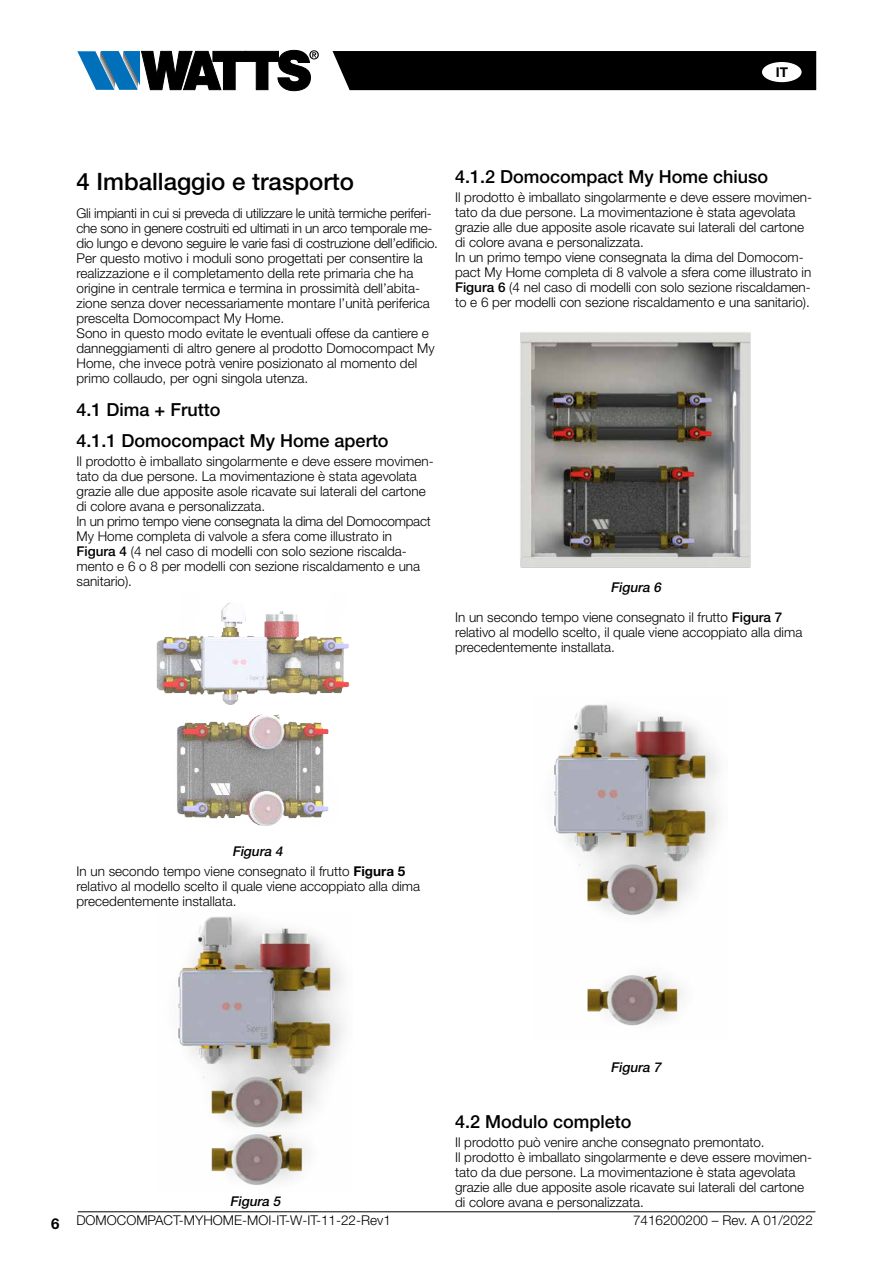
<style>
.page{position:relative;width:893px;height:1263px;background:#fff}
.page>*{position:absolute;margin:0;border:0;box-sizing:border-box;transform-origin:0 0}
.t1{font:500 24px "Helvetica Neue LT Std";color:#000}
.t2{font:500 18px/31.2px "Helvetica Neue LT Std";color:#000}
.t3{font:700 15px "Helvetica Neue LT Std";color:#000}
.t4{font:300 13.5px/15px "Helvetica Neue LT Std";color:#000}
.t5{font:italic 500 13.5px "Helvetica Neue LT Std";color:#000}
.t6{font:700 13.5px "Helvetica Neue LT Std";color:#000}
.s1{font-weight:500}
.s2{font-weight:500;font-style:italic}
.s3{font-weight:700}
</style>
<div class="page">
<hr style="left:78px;top:1211px;width:737px;height:1px;background:#000">
<svg style="left:77px;top:50px;width:242px;height:41px"></svg>
<div style="left:333px;top:51px;width:483px;height:39px;background:#000"></div>
<div style="left:762px;top:62px;width:40px;height:20px;background:#fff;border-radius:50%"></div>
<img style="left:156px;top:602px;width:194px;height:224px">
<img style="left:178px;top:916px;width:166px;height:269px">
<img style="left:554px;top:704px;width:165px;height:322px">
<img style="left:520px;top:332px;width:231px;height:236px">
<p class="t6" style="left:776px;top:63px;width:14px">IT</p>
<h1 class="t1" style="left:77px;top:167px;width:279px">4 Imballaggio e trasporto</h1>
<p class="t4" style="left:77px;top:205px;width:363px">Gli impianti in cui si preveda di utilizzare le unità termiche periferi&shy;che sono in genere costruiti ed ultimati in un arco temporale me&shy;dio lungo e devono seguire le varie fasi di costruzione dell’edificio.<br>Per questo motivo i moduli sono progettati per consentire la realizzazione e il completamento della rete primaria che ha origine in centrale termica e termina in prossimità dell’abita&shy;zione senza dover necessariamente montare l’unità periferica prescelta Domocompact My Home.<br>Sono in questo modo evitate le eventuali offese da cantiere e danneggiamenti di altro genere al prodotto Domocompact My Home, che invece potrà venire posizionato al momento del primo collaudo, per ogni singola utenza.</p>
<h2 class="t2" style="left:77px;top:394px;width:314px">4.1 Dima + Frutto<br>4.1.1 Domocompact My Home aperto</h2>
<p class="t4" style="left:77px;top:454px;width:359px">Il prodotto è imballato singolarmente e deve essere movimen&shy;tato da due persone. La movimentazione è stata agevolata grazie alle due apposite asole ricavate sui laterali del cartone di colore avana e personalizzata.<br>In un primo tempo viene consegnata la dima del Domocompact My Home completa di valvole a sfera come illustrato in <span class="s1">Figura 4</span> (4 nel caso di modelli con solo sezione riscalda&shy;mento e 6 o 8 per modelli con sezione riscaldamento e una sanitario).</p>
<h2 class="t2" style="left:455px;top:161px;width:315px">4.1.2 Domocompact My Home chiuso</h2>
<p class="t4" style="left:455px;top:190px;width:359px">Il prodotto è imballato singolarmente e deve essere movimen&shy;tato da due persone. La movimentazione è stata agevolata grazie alle due apposite asole ricavate sui laterali del cartone di colore avana e personalizzata.<br>In un primo tempo viene consegnata la dima del Domocom&shy;pact My Home completa di 8 valvole a sfera come illustrato in <span class="s1">Figura 6</span> (4 nel caso di modelli con solo sezione riscaldamen&shy;to e 6 per modelli con sezione riscaldamento e una sanitario).</p>
<p class="t5" style="left:610px;top:579px;width:55px">Figura 6</p>
<p class="t4" style="left:455px;top:610px;width:349px">In un secondo tempo viene consegnato il frutto <span class="s1">Figura 7 </span>relativo al modello scelto, il quale viene accoppiato alla dima precedentemente installata.</p>
<p class="t4" style="left:77px;top:842px;width:330px;line-height:19.2px;text-indent:155px"><span class="s2">Figura 4<br></span>In un secondo tempo viene consegnato il frutto <span class="s3">Figura 5</span></p>
<p class="t4" style="left:77px;top:878px;width:345px">relativo al modello scelto il quale viene accoppiato alla dima precedentemente installata.</p>
<p class="t3" style="left:51px;top:1214px;width:10px">6</p>
<p class="t5" style="left:610px;top:1059px;width:55px">Figura 7</p>
<h2 class="t2" style="left:455px;top:1105px;width:178px">4.2 Modulo completo</h2>
<p class="t4" style="left:455px;top:1134px;width:359px">Il prodotto può venire anche consegnato premontato.<br>Il prodotto è imballato singolarmente e deve essere movimen&shy;tato da due persone. La movimentazione è stata agevolata grazie alle due apposite asole ricavate sui laterali del cartone</p>
<p class="t5" style="left:230px;top:1193px;width:55px">Figura 5</p>
<p class="t4" style="left:455px;top:1194px;width:190px">di colore avana e personalizzata.</p>
<p class="t4" style="left:76px;top:1213px;width:316px">DOMOCOMPACT-MYHOME-MOI-IT-W-IT-11-22-Rev1</p>
<p class="t4" style="left:633px;top:1213px;width:181px">7416200200 – Rev. A 01/2022</p>
</div>
